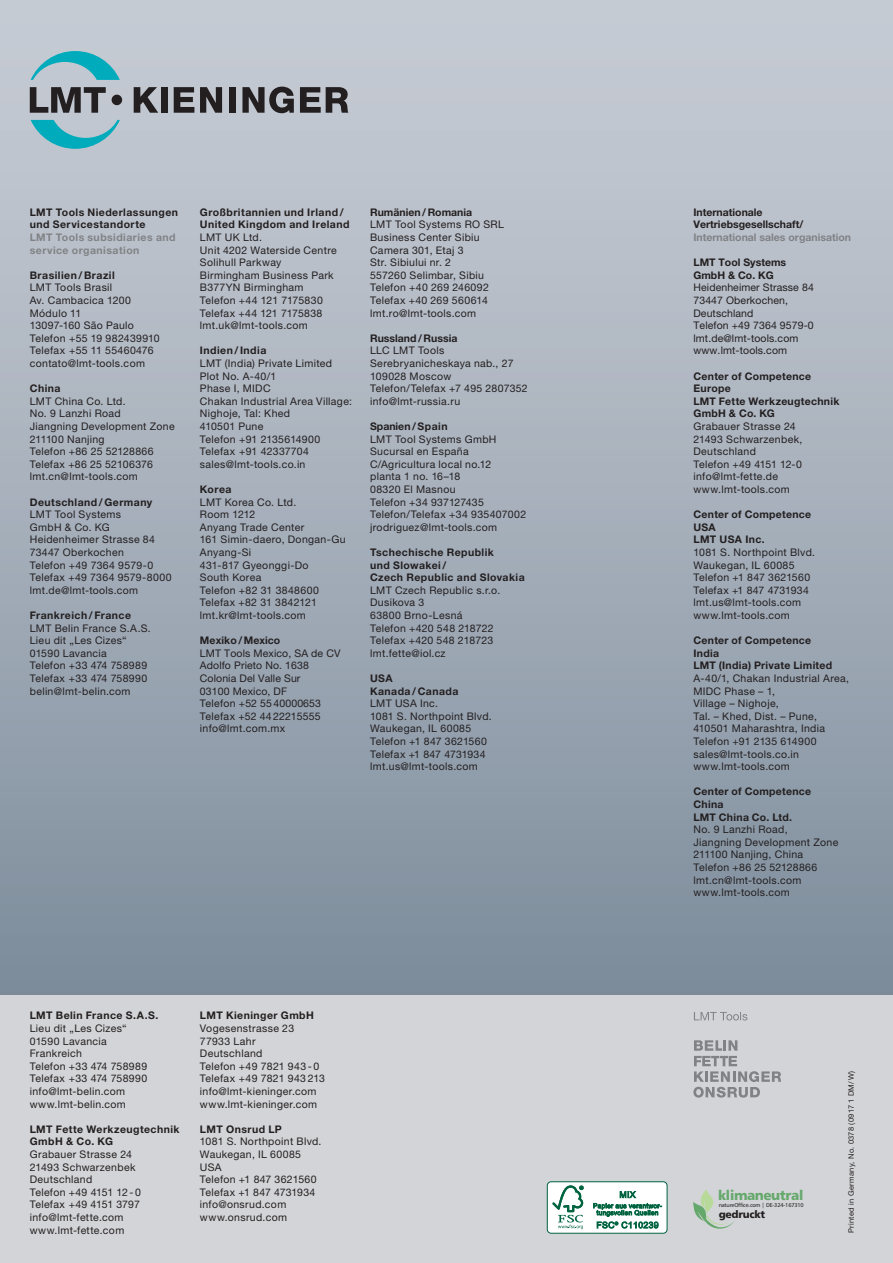
<style>
.page{position:relative;width:893px;height:1263px;background:#fff}
.page>*{position:absolute;margin:0;border:0;box-sizing:border-box;transform-origin:0 0}
.t1{font:13.65px "Humanist 777 BT Black B";letter-spacing:-.03em;color:#65a86c}
.t2{font:10.5px/12.6px "Helvetica Neue LT Pro";letter-spacing:.03em;color:#231f20}
.t3{font:700 10.5px/12.6px "Helvetica Neue LT Pro";letter-spacing:.035em;color:#231f20}
.t4{font:10.5px/12.6px "Helvetica Neue LT Pro";letter-spacing:.01em;color:#231f20}
.t5{font:700 10.5px/12.6px "Helvetica Neue LT Pro";color:#231f20}
.t6{font:700 10.5px/12.6px "Helvetica Neue LT Pro";letter-spacing:.04em;color:#808285}
.t7{font:700 10.5px "Helvetica Neue LT Pro";color:#808285}
.t8{font:700 10.5px "Helvetica Neue LT Pro";letter-spacing:.005em;color:#231f20}
.t9{font:10.5px "Humanist 777 BT Black B";letter-spacing:-.03em;color:#231f20}
.t10{font:7.5px "Helvetica Neue LT Pro";letter-spacing:.05em;color:#231f20}
.t11{font:5.55px "Humanist 777 BT Roman B";letter-spacing:-.03em;color:#231f20}
</style>
<div class="page">
<div style="left:0;top:0;width:892px;height:995px;background:linear-gradient(to bottom,#cbd0d7,#7f8e9d)"></div>
<svg style="left:134px;top:87px;width:24px;height:26px"></svg>
<div style="left:161px;top:87px;width:6px;height:26px;background:#231f20"></div>
<svg style="left:174px;top:87px;width:20px;height:26px"></svg>
<svg style="left:200px;top:87px;width:22px;height:26px"></svg>
<div style="left:229px;top:87px;width:6px;height:26px;background:#231f20"></div>
<svg style="left:242px;top:87px;width:52px;height:26px"></svg>
<svg style="left:300px;top:87px;width:48px;height:26px"></svg>
<svg style="left:112px;top:95px;width:10px;height:10px"></svg>
<svg style="left:30px;top:51px;width:90px;height:98px;background:#7fabb4"></svg>
<div style="left:0;top:995px;width:892px;height:268px;background:#d3d4d7"></div>
<svg style="left:693px;top:1040px;width:88px;height:58px"></svg>
<svg style="left:694px;top:1012px;width:53px;height:9px"></svg>
<div style="left:547px;top:1182px;width:120px;height:51px;background:#fff;border-radius:4px"></div>
<div style="left:547px;top:1182px;width:120px;height:51px;border:1px solid #006441;border-radius:4px"></div>
<svg style="left:552px;top:1185px;width:31px;height:44px"></svg>
<svg style="left:593px;top:1191px;width:68px;height:38px"></svg>
<svg style="left:693px;top:1189px;width:41px;height:40px"></svg>
<p class="t3" style="left:30px;top:207px;width:150px">LMT Tools Niederlassungen und Servicestandorte</p>
<p class="t6" style="left:30px;top:232px;width:147px">LMT Tools subsidiaries and service organisation</p>
<p class="t3" style="left:30px;top:270px;width:86px">Brasilien / Brazil</p>
<p class="t2" style="left:30px;top:282px;width:131px">LMT Tools Brasil<br>Av. Cambacica 1200<br>Módulo 11<br>13097-160 São Paulo<br>Telefon +55 19 982439910<br>Telefax +55 11 55460476 contato@lmt-tools.com</p>
<p class="t3" style="left:30px;top:383px;width:32px">China</p>
<p class="t2" style="left:30px;top:396px;width:146px">LMT China Co. Ltd.<br>No. 9 Lanzhi Road<br>Jiangning Development Zone<br>211100 Nanjing<br>Telefon +86 25 52128866<br>Telefax +86 25 52106376 lmt.cn@lmt-tools.com</p>
<p class="t3" style="left:30px;top:497px;width:124px">Deutschland / Germany</p>
<p class="t2" style="left:30px;top:509px;width:143px">LMT Tool Systems<br>GmbH &amp; Co. KG<br>Heidenheimer Strasse 84<br>73447 Oberkochen<br>Telefon +49 7364 9579-0<br>Telefax +49 7364 9579-8000 lmt.de@lmt-tools.com</p>
<p class="t3" style="left:30px;top:610px;width:103px">Frankreich / France</p>
<p class="t2" style="left:30px;top:622px;width:123px">LMT Belin France S.A.S.<br>Lieu dit „Les Cizes“<br>01590 Lavancia<br>Telefon +33 474 758989<br>Telefax +33 474 758990 belin@lmt-belin.com</p>
<p class="t3" style="left:200px;top:207px;width:151px">Großbritannien und Irland /<br>United Kingdom and Ireland</p>
<p class="t2" style="left:200px;top:232px;width:138px">LMT UK Ltd.<br>Unit 4202 Waterside Centre<br>Solihull Parkway<br>Birmingham Business Park<br>B377YN Birmingham<br>Telefon +44 121 7175830<br>Telefax +44 121 7175838 lmt.uk@lmt-tools.com</p>
<p class="t3" style="left:200px;top:345px;width:68px">Indien / India</p>
<p class="t2" style="left:200px;top:358px;width:154px">LMT (India) Private Limited<br>Plot No. A-40/1<br>Phase I, MIDC<br>Chakan Industrial Area Village:<br>Nighoje, Tal: Khed<br>410501 Pune<br>Telefon +91 2135614900<br>Telefax +91 42337704 sales@lmt-tools.co.in</p>
<p class="t3" style="left:200px;top:484px;width:33px">Korea</p>
<p class="t2" style="left:200px;top:496px;width:147px">LMT Korea Co. Ltd.<br>Room 1212<br>Anyang Trade Center<br>161 Simin-daero, Dongan-Gu<br>Anyang-Si<br>431-817 Gyeonggi-Do<br>South Korea<br>Telefon +82 31 3848600<br>Telefax +82 31 3842121 lmt.kr@lmt-tools.com</p>
<p class="t8" style="left:200px;top:637px;width:82px">Mexiko / Mexico</p>
<p class="t4" style="left:200px;top:648px;width:142px">LMT Tools Mexico, SA de CV<br>Adolfo Prieto No. 1638<br>Colonia Del Valle Sur<br>03100 Mexico, DF<br>Telefon +52 55 40000653<br>Telefax +52 44 22215555 info@lmt.com.mx</p>
<p class="t5" style="left:370px;top:207px;width:104px">Rumänien / Romania</p>
<p class="t2" style="left:370px;top:219px;width:135px">LMT Tool Systems RO SRL<br>Business Center Sibiu<br>Camera 301, Etaj 3<br>Str. Sibiului nr. 2<br>557260 Selimbar, Sibiu<br>Telefon +40 269 246092<br>Telefax +40 269 560614 lmt.ro@lmt-tools.com</p>
<p class="t5" style="left:370px;top:333px;width:89px">Russland / Russia</p>
<p class="t2" style="left:370px;top:345px;width:159px">LLC LMT Tools<br>Serebryanicheskaya nab., 27<br>109028 Moscow<br>Telefon/Telefax +7 495 2807352 info@lmt-russia.ru</p>
<p class="t5" style="left:370px;top:421px;width:79px">Spanien / Spain</p>
<p class="t2" style="left:370px;top:433px;width:157px">LMT Tool Systems GmbH<br>Sucursal en España<br>C/Agricultura local no.12<br>planta 1 no. 16–18<br>08320 El Masnou<br>Telefon +34 937127435<br>Telefon/Telefax +34 935407002 jrodriguez@lmt-tools.com</p>
<p class="t3" style="left:370px;top:547px;width:156px">Tschechische Republik<br>und Slowakei /<br>Czech Republic and Slovakia</p>
<p class="t2" style="left:370px;top:585px;width:132px">LMT Czech Republic s.r.o.<br>Dusikova 3<br>63800 Brno-Lesná<br>Telefon +420 548 218722<br>Telefax +420 548 218723 lmt.fette@iol.cz</p>
<p class="t3" style="left:370px;top:673px;width:90px">USA<br>Kanada / Canada</p>
<p class="t2" style="left:370px;top:698px;width:123px">LMT USA Inc.<br>1081 S. Northpoint Blvd.<br>Waukegan, IL 60085<br>Telefon +1 847 3621560<br>Telefax +1 847 4731934 lmt.us@lmt-tools.com</p>
<p class="t3" style="left:30px;top:1010px;width:130px">LMT Belin France S.A.S.</p>
<p class="t2" style="left:30px;top:1023px;width:119px">Lieu dit „Les Cizes“<br>01590 Lavancia<br>Frankreich<br>Telefon +33 474 758989<br>Telefax +33 474 758990 info@lmt-belin.com www.lmt-belin.com</p>
<p class="t3" style="left:30px;top:1124px;width:151px">LMT Fette Werkzeugtechnik<br>GmbH &amp; Co. KG</p>
<p class="t2" style="left:30px;top:1149px;width:113px">Grabauer Strasse 24<br>21493 Schwarzenbek<br>Deutschland<br>Telefon +49 4151 12 - 0<br>Telefax +49 4151 3797 info@lmt-fette.com www.lmt-fette.com</p>
<p class="t3" style="left:200px;top:1010px;width:115px">LMT Kieninger GmbH</p>
<p class="t2" style="left:200px;top:1023px;width:127px">Vogesenstrasse 23<br>77933 Lahr<br>Deutschland<br>Telefon +49 7821 943 - 0<br>Telefax +49 7821 943 213 info@lmt-kieninger.com www.lmt-kieninger.com</p>
<p class="t3" style="left:200px;top:1124px;width:83px">LMT Onsrud LP</p>
<p class="t2" style="left:200px;top:1136px;width:123px">1081 S. Northpoint Blvd.<br>Waukegan, IL 60085<br>USA<br>Telefon +1 847 3621560<br>Telefax +1 847 4731934 info@onsrud.com www.onsrud.com</p>
<p class="t5" style="left:693px;top:207px;width:111px">Internationale<br>Vertriebsgesellschaft/</p>
<p class="t7" style="left:693px;top:234px;width:159px">International sales organisation</p>
<p class="t5" style="left:693px;top:257px;width:94px">LMT Tool Systems<br>GmbH &amp; Co. KG</p>
<p class="t4" style="left:693px;top:282px;width:122px">Heidenheimer Strasse 84<br>73447 Oberkochen,<br>Deutschland<br>Telefon +49 7364 9579-0 lmt.de@lmt-tools.com www.lmt-tools.com</p>
<p class="t3" style="left:693px;top:371px;width:147px">Center of Competence<br>Europe<br>LMT Fette Werkzeugtechnik<br>GmbH &amp; Co. KG</p>
<p class="t2" style="left:693px;top:421px;width:110px">Grabauer Strasse 24<br>21493 Schwarzenbek,<br>Deutschland<br>Telefon +49 4151 12-0 info@lmt-fette.de www.lmt-tools.com</p>
<p class="t3" style="left:693px;top:509px;width:119px">Center of Competence<br>USA<br>LMT USA Inc.</p>
<p class="t2" style="left:693px;top:547px;width:123px">1081 S. Northpoint Blvd.<br>Waukegan, IL 60085<br>Telefon +1 847 3621560<br>Telefax +1 847 4731934 lmt.us@lmt-tools.com www.lmt-tools.com</p>
<p class="t3" style="left:693px;top:635px;width:140px">Center of Competence<br>India<br>LMT (India) Private Limited</p>
<p class="t2" style="left:693px;top:673px;width:157px">A-40/1, Chakan Industrial Area,<br>MIDC Phase – 1,<br>Village – Nighoje,<br>Tal. – Khed, Dist. – Pune,<br>410501 Maharashtra, India<br>Telefon +91 2135 614900 sales@lmt-tools.co.in www.lmt-tools.com</p>
<p class="t3" style="left:693px;top:786px;width:119px">Center of Competence<br>China<br>LMT China Co. Ltd.</p>
<p class="t2" style="left:693px;top:824px;width:146px">No. 9 Lanzhi Road,<br>Jiangning Development Zone<br>211100 Nanjing, China<br>Telefon +86 25 52128866 lmt.cn@lmt-tools.com www.lmt-tools.com</p>
<h1 class="t1" style="left:718px;top:1189px;width:87px">klimaneutral</h1>
<p class="t11" style="left:718px;top:1203px;width:87px">natureOffice.com | DE-324-167310</p>
<p class="t9" style="left:719px;top:1210px;width:48px">gedruckt</p>
<p class="t10" style="left:848px;top:1233px;width:164px;rotate:-90deg">Printed in Germany, No. 0378 (0917 1 DM/W)</p>
</div>
